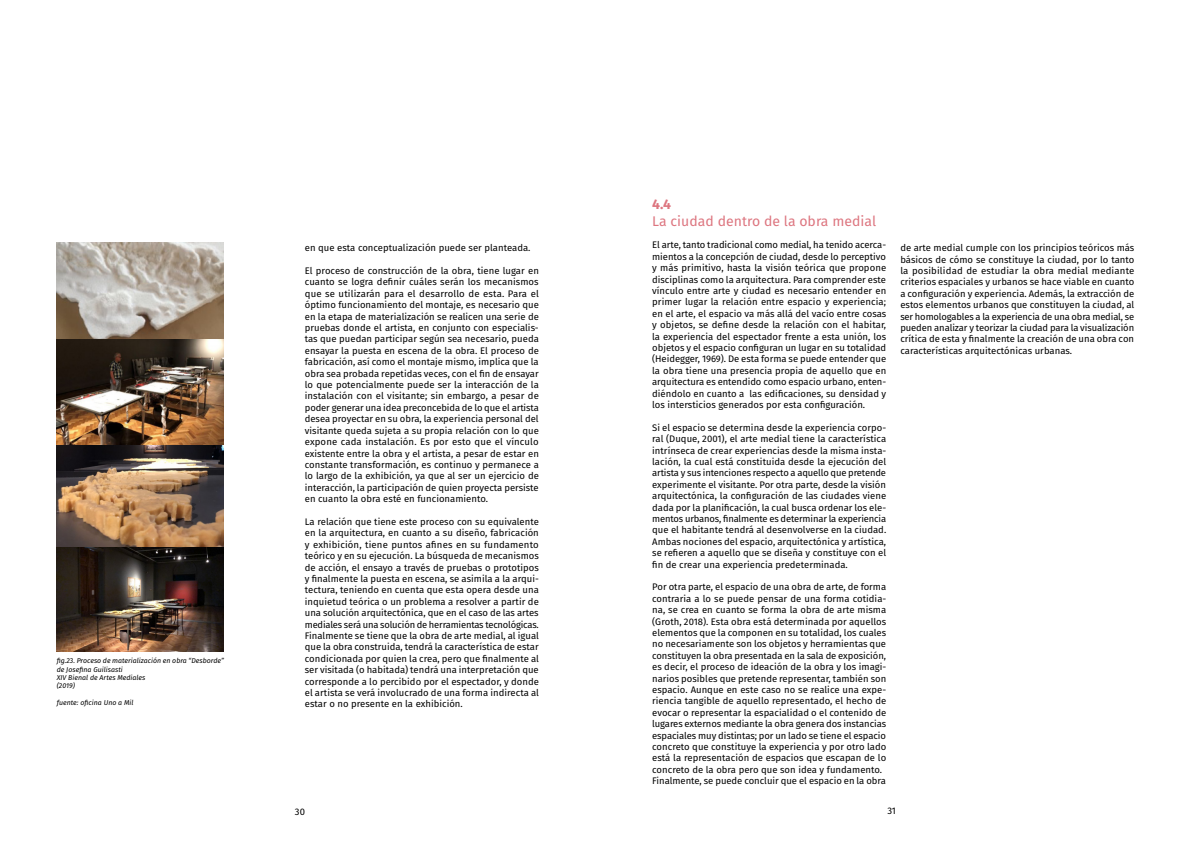
<style>
.page{position:relative;width:1191px;height:842px;background:#fff}
.page>*{position:absolute;margin:0;border:0;box-sizing:border-box;transform-origin:0 0}
.t1{font:14px "Fira Sans";letter-spacing:.005em;color:#dd7680}
.t2{font:700 14px "Fira Sans";color:#dd7680}
.t3{font:9.5px/11.4px "Fira Sans";color:#000;text-align:justify}
.t4{font:italic 7px/8.4px "Fira Sans";letter-spacing:.005em;color:#000}
</style>
<div class="page">
<img style="left:57px;top:242px;width:167px;height:410px">
<p class="t4" style="left:57px;top:656px;width:169px">fig.23. Proceso de materialización en obra “Desborde” de Josefina Guilisasti<br>XIV Bienal de Artes Mediales<br>(2019)</p>
<p class="t4" style="left:57px;top:698px;width:78px">fuente: oficina Uno a Mil</p>
<p class="t3" style="left:305px;top:242px;width:227px">en que esta conceptualización puede ser planteada.</p>
<p class="t3" style="left:305px;top:265px;width:236px">El proceso de construcción de la obra, tiene lugar en cuanto se logra definir cuáles serán los mecanismos que se utilizarán para el desarrollo de esta. Para el óptimo funcionamiento del montaje, es necesario que en la etapa de materialización se realicen una serie de pruebas donde el artista, en conjunto con especialis&shy;tas que puedan participar según sea necesario, pueda ensayar la puesta en escena de la obra. El proceso de fabricación, así como el montaje mismo, implica que la obra sea probada repetidas veces, con el fin de ensayar lo que potencialmente puede ser la interacción de la instalación con el visitante; sin embargo, a pesar de poder generar una idea preconcebida de lo que el artista desea proyectar en su obra, la experiencia personal del visitante queda sujeta a su propia relación con lo que expone cada instalación. Es por esto que el vínculo existente entre la obra y el artista, a pesar de estar en constante transformación, es continuo y permanece a lo largo de la exhibición, ya que al ser un ejercicio de interacción, la participación de quien proyecta persiste en cuanto la obra esté en funcionamiento.</p>
<p class="t3" style="left:305px;top:516px;width:236px">La relación que tiene este proceso con su equivalente en la arquitectura, en cuanto a su diseño, fabricación y exhibición, tiene puntos afines en su fundamento teórico y en su ejecución. La búsqueda de mecanismos de acción, el ensayo a través de pruebas o prototipos y finalmente la puesta en escena, se asimila a la arqui&shy;tectura, teniendo en cuenta que esta opera desde una inquietud teórica o un problema a resolver a partir de una solución arquitectónica, que en el caso de las artes mediales será una solución de herramientas tecnológicas.<br>Finalmente se tiene que la obra de arte medial, al igual que la obra construida, tendrá la característica de estar condicionada por quien la crea, pero que finalmente al ser visitada (o habitada) tendrá una interpretación que corresponde a lo percibido por el espectador, y donde el artista se verá involucrado de una forma indirecta al estar o no presente en la exhibición.</p>
<h1 class="t2" style="left:652px;top:192px;width:20px">4.4</h1>
<h1 class="t1" style="left:652px;top:210px;width:225px">La ciudad dentro de la obra medial</h1>
<p class="t3" style="left:652px;top:239px;width:236px">El arte, tanto tradicional como medial, ha tenido acerca&shy;mientos a la concepción de ciudad, desde lo perceptivo y más primitivo, hasta la visión teórica que propone disciplinas como la arquitectura. Para comprender este vínculo entre arte y ciudad es necesario entender en primer lugar la relación entre espacio y experiencia; en el arte, el espacio va más allá del vacío entre cosas y objetos, se define desde la relación con el habitar, la experiencia del espectador frente a esta unión, los objetos y el espacio configuran un lugar en su totalidad (Heidegger, 1969). De esta forma se puede entender que la obra tiene una presencia propia de aquello que en arquitectura es entendido como espacio urbano, enten&shy;diéndolo en cuanto a las edificaciones, su densidad y los intersticios generados por esta configuración.</p>
<p class="t3" style="left:652px;top:421px;width:236px">Si el espacio se determina desde la experiencia corpo&shy;ral (Duque, 2001), el arte medial tiene la característica intrínseca de crear experiencias desde la misma insta&shy;lación, la cual está constituida desde la ejecución del artista y sus intenciones respecto a aquello que pretende experimente el visitante. Por otra parte, desde la visión arquitectónica, la configuración de las ciudades viene dada por la planificación, la cual busca ordenar los ele&shy;mentos urbanos, finalmente es determinar la experiencia que el habitante tendrá al desenvolverse en la ciudad.<br>Ambas nociones del espacio, arquitectónica y artística, se refieren a aquello que se diseña y constituye con el fin de crear una experiencia predeterminada.</p>
<p class="t3" style="left:652px;top:581px;width:236px;text-align:left">Por otra parte, el espacio de una obra de arte, de forma contraria a lo se puede pensar de una forma cotidia&shy;na, se crea en cuanto se forma la obra de arte misma (Groth, 2018). Esta obra está determinada por aquellos elementos que la componen en su totalidad, los cuales no necesariamente son los objetos y herramientas que constituyen la obra presentada en la sala de exposición, es decir, el proceso de ideación de la obra y los imagi&shy;narios posibles que pretende representar, también son espacio. Aunque en este caso no se realice una expe&shy;riencia tangible de aquello representado, el hecho de evocar o representar la espacialidad o el contenido de lugares externos mediante la obra genera dos instancias espaciales muy distintas; por un lado se tiene el espacio concreto que constituye la experiencia y por otro lado está la representación de espacios que escapan de lo concreto de la obra pero que son idea y fundamento.<br>Finalmente, se puede concluir que el espacio en la obra</p>
<p class="t3" style="left:900px;top:242px;width:236px">de arte medial cumple con los principios teóricos más básicos de cómo se constituye la ciudad, por lo tanto la posibilidad de estudiar la obra medial mediante criterios espaciales y urbanos se hace viable en cuanto a configuración y experiencia. Además, la extracción de estos elementos urbanos que constituyen la ciudad, al ser homologables a la experiencia de una obra medial, se pueden analizar y teorizar la ciudad para la visualización crítica de esta y finalmente la creación de una obra con características arquitectónicas urbanas.</p>
<p class="t3" style="left:295px;top:806px;width:12px">30</p>
<p class="t3" style="left:887px;top:805px;width:10px">31</p>
</div>
